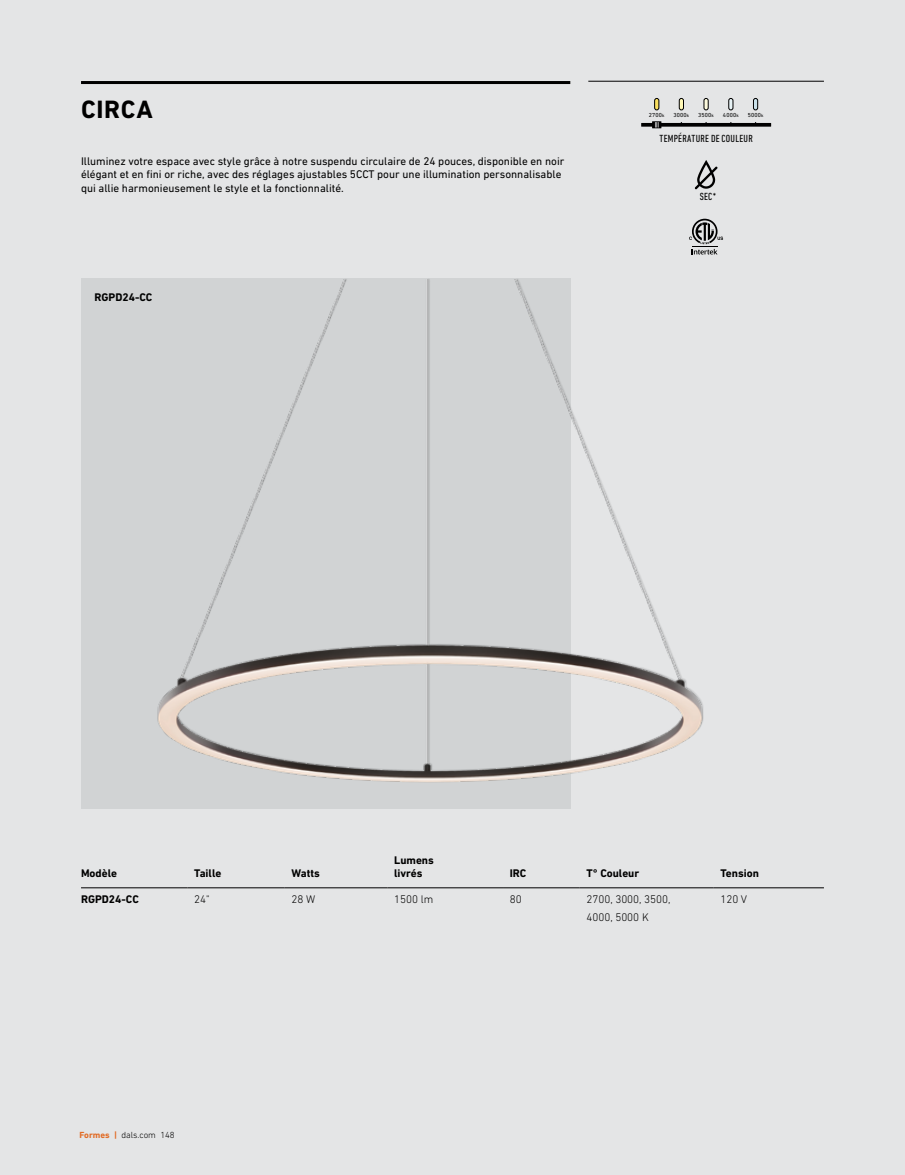
<style>
.page{position:relative;width:905px;height:1175px;background:#fff}
.page>*{position:absolute;margin:0;border:0;box-sizing:border-box;transform-origin:0 0}
.t1{font:700 25.5px "DIN Next LT Pro";letter-spacing:.03em;color:#000}
.t2{font:11.25px/13.5px "DIN Next LT Pro";color:#000}
.t3{font:700 11.25px/13.5px "DIN Next LT Pro";color:#000}
.t4{font:300 11.25px/18.3px "DIN Next LT Pro";color:#000}
.t5{font:condensed 10.5px "DIN Next LT Pro";letter-spacing:.025em;color:#000}
.t6{font:300 9px "DIN Next LT Pro";color:#000}
.t7{font:5.85px "DIN Next LT Pro";letter-spacing:.025em;color:#000}
.s1{font-size:4.65px}
.s2{font-weight:700;color:#e16b25}
</style>
<div class="page">
<div style="left:0;top:0;width:904px;height:1174px;background:#e4e5e6"></div>
<hr style="left:588px;top:81px;width:235px;height:1px;background:#000">
<hr style="left:81px;top:887px;width:106px;height:1px;background:#000">
<hr style="left:187px;top:887px;width:98px;height:1px;background:#000">
<hr style="left:285px;top:887px;width:102px;height:1px;background:#000">
<hr style="left:387px;top:887px;width:116px;height:1px;background:#000">
<hr style="left:503px;top:887px;width:76px;height:1px;background:#000">
<hr style="left:579px;top:887px;width:134px;height:1px;background:#000">
<hr style="left:713px;top:887px;width:111px;height:1px;background:#000">
<hr style="left:81px;top:81px;width:489px;height:3px;background:#000">
<div style="left:81px;top:279px;width:489px;height:529px;background:#d1d3d4"></div>
<svg style="left:689px;top:219px;width:34px;height:35px"></svg>
<svg style="left:654px;top:98px;width:5px;height:12px"></svg>
<svg style="left:703px;top:98px;width:5px;height:12px"></svg>
<svg style="left:728px;top:98px;width:5px;height:12px"></svg>
<svg style="left:679px;top:98px;width:4px;height:12px"></svg>
<svg style="left:660px;top:123px;width:111px;height:4px"></svg>
<svg style="left:641px;top:123px;width:12px;height:4px"></svg>
<svg style="left:652px;top:121px;width:9px;height:7px"></svg>
<svg style="left:753px;top:98px;width:5px;height:12px"></svg>
<svg style="left:694px;top:160px;width:23px;height:29px"></svg>
<img style="left:157px;top:279px;width:547px;height:529px">
<h1 class="t1" style="left:81px;top:94px;width:73px">CIRCA</h1>
<p class="t2" style="left:81px;top:154px;width:485px">Illuminez votre espace avec style grâce à notre suspendu circulaire de 24 pouces, disponible en noir élégant et en fini or riche, avec des réglages ajustables 5CCT pour une illumination personnalisable qui allie harmonieusement le style et la fonctionnalité.</p>
<p class="t3" style="left:94px;top:290px;width:59px">RGPD24-CC</p>
<p class="t7" style="left:649px;top:112px;width:17px">2700<span class="s1">k</span></p>
<p class="t7" style="left:673px;top:112px;width:17px">3000<span class="s1">k</span></p>
<p class="t7" style="left:698px;top:112px;width:17px">3500<span class="s1">k</span></p>
<p class="t7" style="left:723px;top:112px;width:17px">4000<span class="s1">k</span></p>
<p class="t7" style="left:747px;top:112px;width:17px">5000<span class="s1">k</span></p>
<p class="t5" style="left:659px;top:132px;width:95px">TEMPÉRATURE DE COULEUR</p>
<p class="t5" style="left:699px;top:191px;width:18px">SEC*</p>
<p class="t3" style="left:81px;top:866px;width:38px">Modèle</p>
<p class="t3" style="left:194px;top:866px;width:29px">Taille</p>
<p class="t3" style="left:291px;top:866px;width:30px">Watts</p>
<p class="t3" style="left:394px;top:853px;width:41px">Lumens livrés</p>
<p class="t3" style="left:509px;top:866px;width:18px">IRC</p>
<p class="t3" style="left:586px;top:866px;width:54px">T° Couleur</p>
<p class="t3" style="left:720px;top:866px;width:40px">Tension</p>
<p class="t3" style="left:81px;top:892px;width:59px">RGPD24-CC</p>
<p class="t4" style="left:194px;top:890px;width:17px">24"</p>
<p class="t4" style="left:291px;top:890px;width:25px">28 W</p>
<p class="t4" style="left:394px;top:890px;width:41px">1500 lm</p>
<p class="t4" style="left:509px;top:890px;width:13px">80</p>
<p class="t4" style="left:586px;top:890px;width:86px">2700, 3000, 3500,<br>4000, 5000 K</p>
<p class="t4" style="left:720px;top:890px;width:28px">120 V</p>
<p class="t6" style="left:80px;top:1129px;width:97px"><span class="s2">Formes |</span> dals.com 148</p>
</div>
